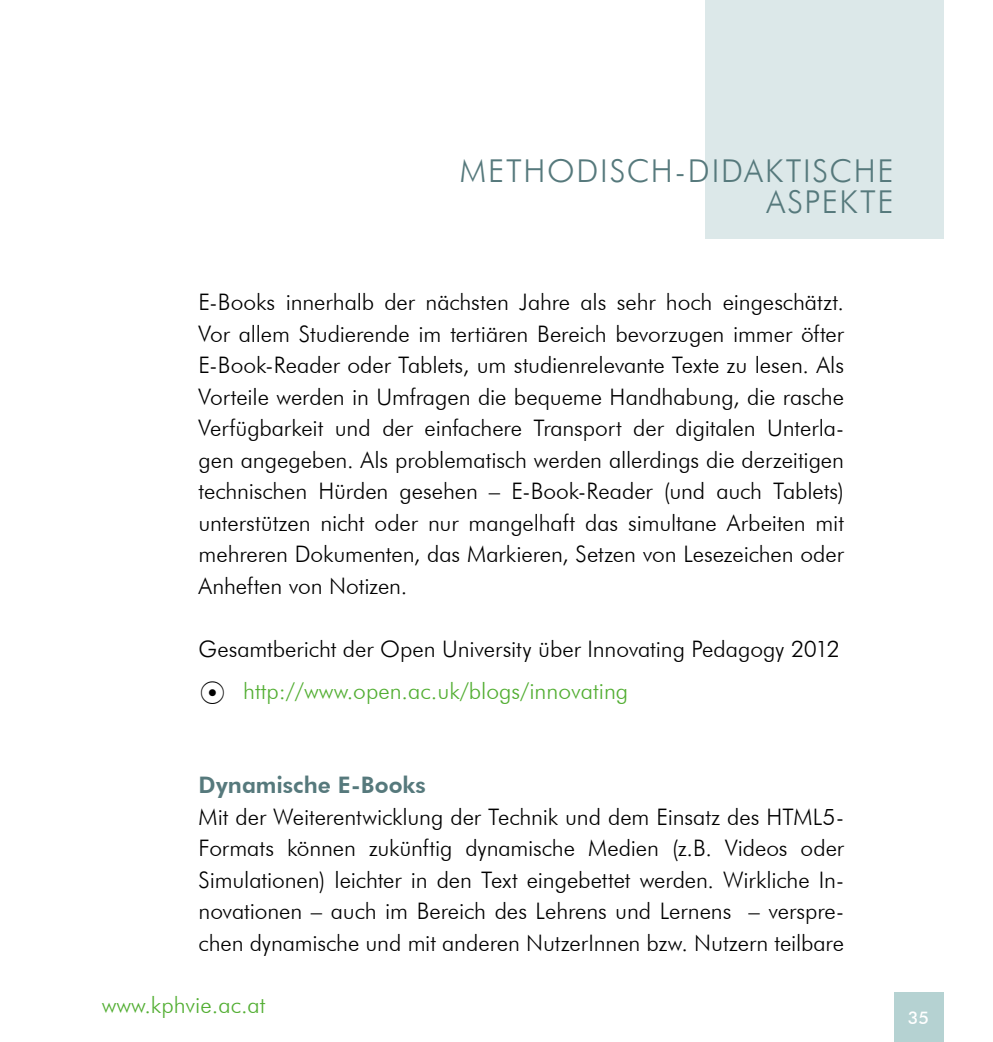
<style>
.page{position:relative;width:993px;height:1042px;background:#fff}
.page>*{position:absolute;margin:0;border:0;box-sizing:border-box;transform-origin:0 0}
.t1{font:300 31.5px/31.5px "Futura BT";letter-spacing:.055em;color:#56797c;text-align:right}
.t2{font:300 22.75px/31.5px "Futura BT";letter-spacing:-.005em;color:#000;text-align:justify}
.t3{font:300 22.75px "Futura BT";color:#52ae32}
.t4{font:800 22.75px "Futura BT";color:#56797c}
.t5{font:500 17.5px "Futura BT";color:#fff}
</style>
<div class="page">
<div style="left:704px;top:0;width:239px;height:238px;background:#dce8e9"></div>
<div style="left:893px;top:992px;width:50px;height:50px;background:#b5d2d2"></div>
<h1 class="t1" style="left:460px;top:155px;width:435px">METHODISCH-DIDAKTISCHE<br>ASPEKTE</h1>
<p class="t2" style="left:198px;top:286px;width:646px">E-Books innerhalb der nächsten Jahre als sehr hoch eingeschätzt.<br>Vor allem Studierende im tertiären Bereich bevorzugen immer öfter E-Book-Reader oder Tablets, um studienrelevante Texte zu lesen. Als Vorteile werden in Umfragen die bequeme Handhabung, die rasche Verfügbarkeit und der einfachere Transport der digitalen Unterla&shy;gen angegeben. Als problematisch werden allerdings die derzeitigen technischen Hürden gesehen – E-Book-Reader (und auch Tablets) unterstützen nicht oder nur mangelhaft das simultane Arbeiten mit mehreren Dokumenten, das Markieren, Setzen von Lesezeichen oder Anheften von Notizen.</p>
<p class="t2" style="left:198px;top:633px;width:642px">Gesamtbericht der Open University über Innovating Pedagogy 2012</p>
<p class="t3" style="left:243px;top:677px;width:386px">http://www.open.ac.uk/blogs/innovating</p>
<p class="t4" style="left:198px;top:771px;width:229px">Dynamische E-Books</p>
<p class="t2" style="left:198px;top:800px;width:646px">Mit der Weiterentwicklung der Technik und dem Einsatz des HTML5- Formats können zukünftig dynamische Medien (z.B. Videos oder Simulationen) leichter in den Text eingebettet werden. Wirkliche In&shy;novationen – auch im Bereich des Lehrens und Lernens – verspre&shy;chen dynamische und mit anderen NutzerInnen bzw. Nutzern teilbare</p>
<p class="t3" style="left:102px;top:991px;width:165px">www.kphvie.ac.at</p>
<p class="t5" style="left:907px;top:1007px;width:23px">35</p>
</div>
